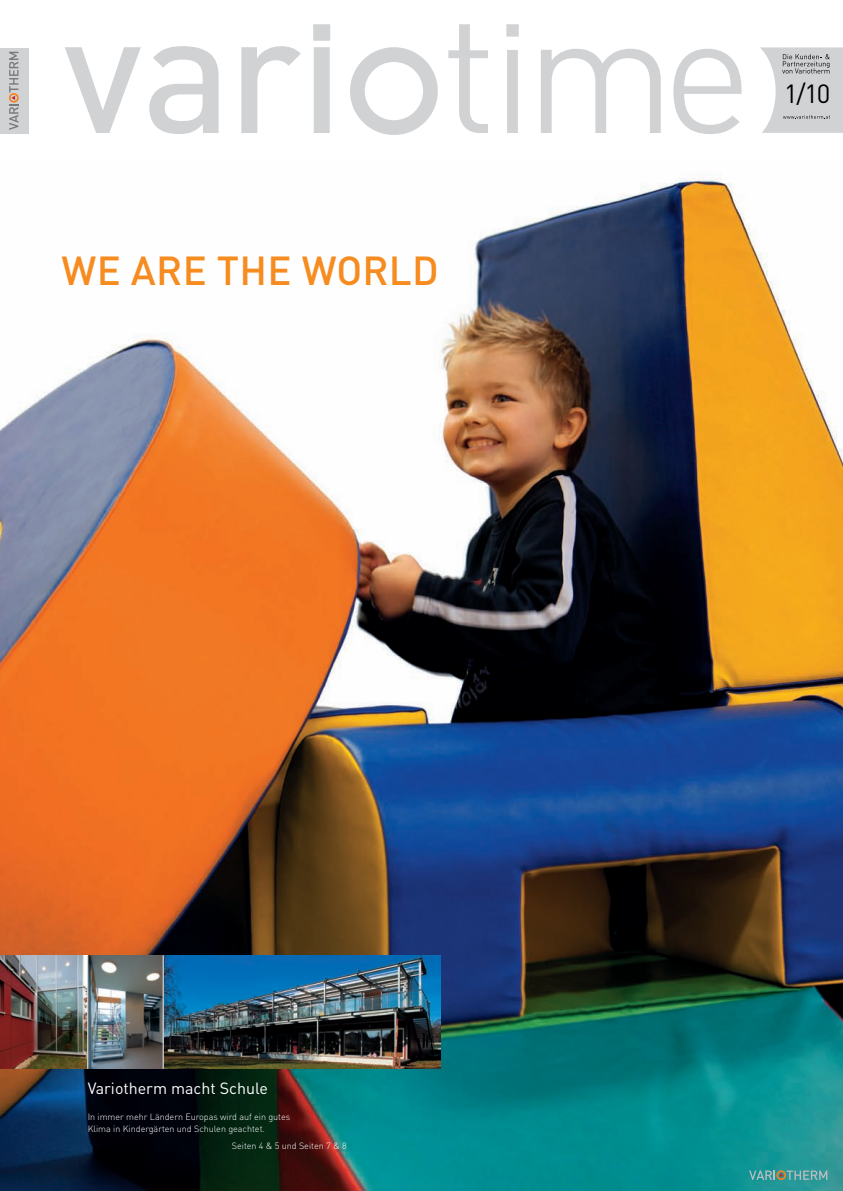
<style>
.page{position:relative;width:843px;height:1191px;background:#fff}
.page>*{position:absolute;margin:0;border:0;box-sizing:border-box;transform-origin:0 0}
.t1{font:500 40px "DIN";letter-spacing:.005em;color:#f68b1f}
.t2{font:26px "DIN";color:#000001}
.t3{font:16px "DIN";color:#fff}
.t4{font:300 9px/12px "DIN";color:#fff}
</style>
<div class="page">
<img style="left:0;top:177px;width:842px;height:1014px">
<svg style="left:65px;top:24px;width:676px;height:111px"></svg>
<div style="left:0;top:48px;width:29px;height:85px;background:#d1d2d4"></div>
<svg style="left:9px;top:52px;width:10px;height:78px"></svg>
<svg style="left:749px;top:1170px;width:78px;height:10px"></svg>
<img style="left:0;top:955px;width:440px;height:114px">
<hr style="left:87px;top:955px;width:1px;height:114px;background:#d1d2d4">
<hr style="left:162px;top:955px;width:2px;height:114px;background:#d1d2d4">
<svg style="left:760px;top:47px;width:82px;height:86px;background:#d1d2d4"></svg>
<h1 class="t1" style="left:62px;top:256px;width:378px">WE ARE THE WORLD</h1>
<h3 class="t3" style="left:88px;top:1082px;width:182px">Variotherm macht Schule</h3>
<p class="t4" style="left:88px;top:1112px;width:204px">In immer mehr Ländern Europas wird auf ein gutes<br>Klima in Kindergärten und Schulen geachtet.</p>
<p class="t4" style="left:232px;top:1141px;width:116px">Seiten 4 &amp; 5 und Seiten 7 &amp; 8</p>
<h2 class="t2" style="left:784px;top:84px;width:48px">1/10</h2>
</div>
